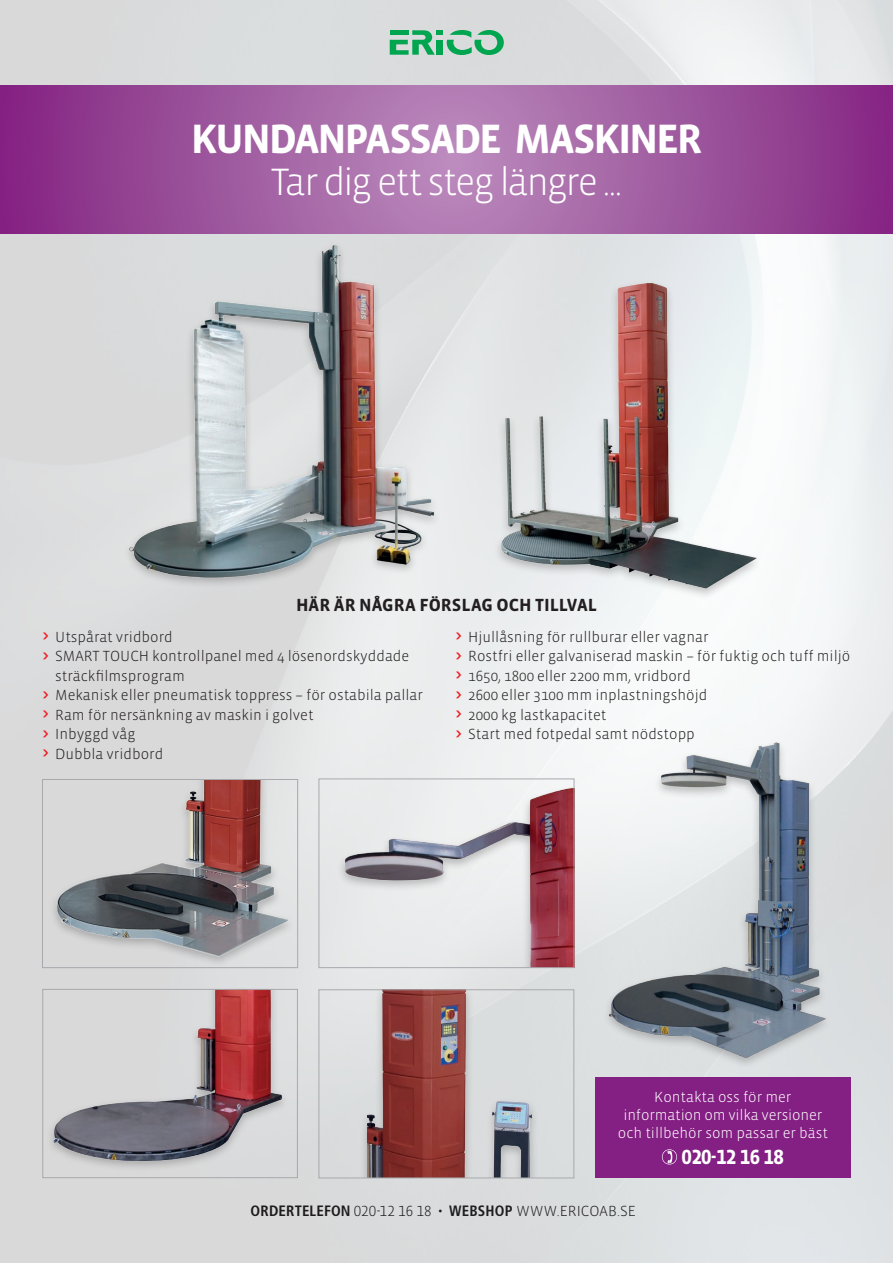
<style>
.page{position:relative;width:893px;height:1263px;background:#fff}
.page>*{position:absolute;margin:0;border:0;box-sizing:border-box;transform-origin:0 0}
.t1{font:700 42px "Vista Sans OT";letter-spacing:-.055em;color:#fff}
.t2{font:300 39px "Vista Sans OT";letter-spacing:-.055em;color:#fff}
.t3{font:700 21px "Vista Sans OT";letter-spacing:-.025em;color:#fff}
.t4{font:700 18px "Vista Sans OT";letter-spacing:-.005em;color:#231f20}
.t5{font:300 15px/19.5px "Vista Sans OT";color:#231f20}
.t6{font:300 15px/18px "Vista Sans OT";color:#fff;text-align:center}
.s1{font-weight:700;color:#ee1d23}
.s2{font-family:"Frutiger";font-weight:700;font-stretch:condensed}
</style>
<div class="page">
<img style="left:0;top:0;width:893px;height:1263px">
<img style="left:321px;top:781px;width:251px;height:185px">
<div style="left:319px;top:779px;width:255px;height:189px;border:1px solid #a8a9ad"></div>
<img style="left:50px;top:781px;width:246px;height:182px">
<div style="left:42px;top:779px;width:256px;height:189px;border:1px solid #a8a9ad"></div>
<div style="left:359px;top:990px;width:181px;height:188px;background:#231f20;opacity:.26"></div>
<img style="left:367px;top:991px;width:189px;height:185px">
<div style="left:319px;top:989px;width:255px;height:189px;border:1px solid #a8a9ad"></div>
<img style="left:464px;top:250px;width:296px;height:350px">
<img style="left:121px;top:239px;width:322px;height:358px">
<img style="left:595px;top:738px;width:255px;height:328px">
<img style="left:45px;top:991px;width:248px;height:185px">
<div style="left:43px;top:989px;width:255px;height:189px;border:1px solid #a8a9ad"></div>
<div style="left:595px;top:1078px;width:255px;height:100px;background:#841f83"></div>
<svg style="left:662px;top:1149px;width:15px;height:15px"></svg>
<svg style="left:0;top:85px;width:893px;height:149px;background:#9e579e"></svg>
<svg style="left:390px;top:30px;width:114px;height:25px;background:#70c097"></svg>
<h1 class="t1" style="left:191px;top:117px;width:513px">KUNDANPASSADE MASKINER</h1>
<h2 class="t2" style="left:271px;top:161px;width:353px">Tar dig ett steg längre ...</h2>
<p class="t4" style="left:296px;top:596px;width:302px">HÄR ÄR NÅGRA FÖRSLAG OCH TILLVAL</p>
<p class="t5" style="left:43px;top:627px;width:132px"><span class="s1">&gt;</span> Utspårat vridbord</p>
<p class="t5" style="left:43px;top:646px;width:368px"><span class="s1">&gt;</span> SMART TOUCH kontrollpanel med 4 lösenordskyddade</p>
<p class="t5" style="left:55px;top:666px;width:131px">sträckfilmsprogram</p>
<p class="t5" style="left:43px;top:685px;width:382px"><span class="s1">&gt;</span> Mekanisk eller pneumatisk toppress – för ostabila pallar</p>
<p class="t5" style="left:43px;top:705px;width:273px"><span class="s1">&gt;</span> Ram för nersänkning av maskin i golvet</p>
<p class="t5" style="left:43px;top:724px;width:95px"><span class="s1">&gt;</span> Inbyggd våg</p>
<p class="t5" style="left:43px;top:744px;width:122px"><span class="s1">&gt;</span> Dubbla vridbord</p>
<p class="t5" style="left:455px;top:627px;width:396px"><span class="s1">&gt;</span> Hjullåsning för rullburar eller vagnar<br><span class="s1">&gt;</span> Rostfri eller galvaniserad maskin – för fuktig och tuff miljö <span class="s1">&gt;</span> 1650, 1800 eller 2200 mm, vridbord<br><span class="s1">&gt;</span> 2600 eller 3100 mm inplastningshöjd<br><span class="s1">&gt;</span> 2000 kg lastkapacitet<br><span class="s1">&gt;</span> Start med fotpedal samt nödstopp</p>
<p class="t6" style="left:618px;top:1088px;width:212px">Kontakta oss för mer information om vilka versioner och tillbehör som passar er bäst</p>
<h3 class="t3" style="left:681px;top:1146px;width:104px">020-12 16 18</h3>
<p class="t5" style="left:251px;top:1202px;width:387px"><span class="s2">ORDERTELEFON</span> 020-12 16 18 • <span class="s2">WEBSHOP</span> WWW.ERICOAB.SE</p>
</div>
